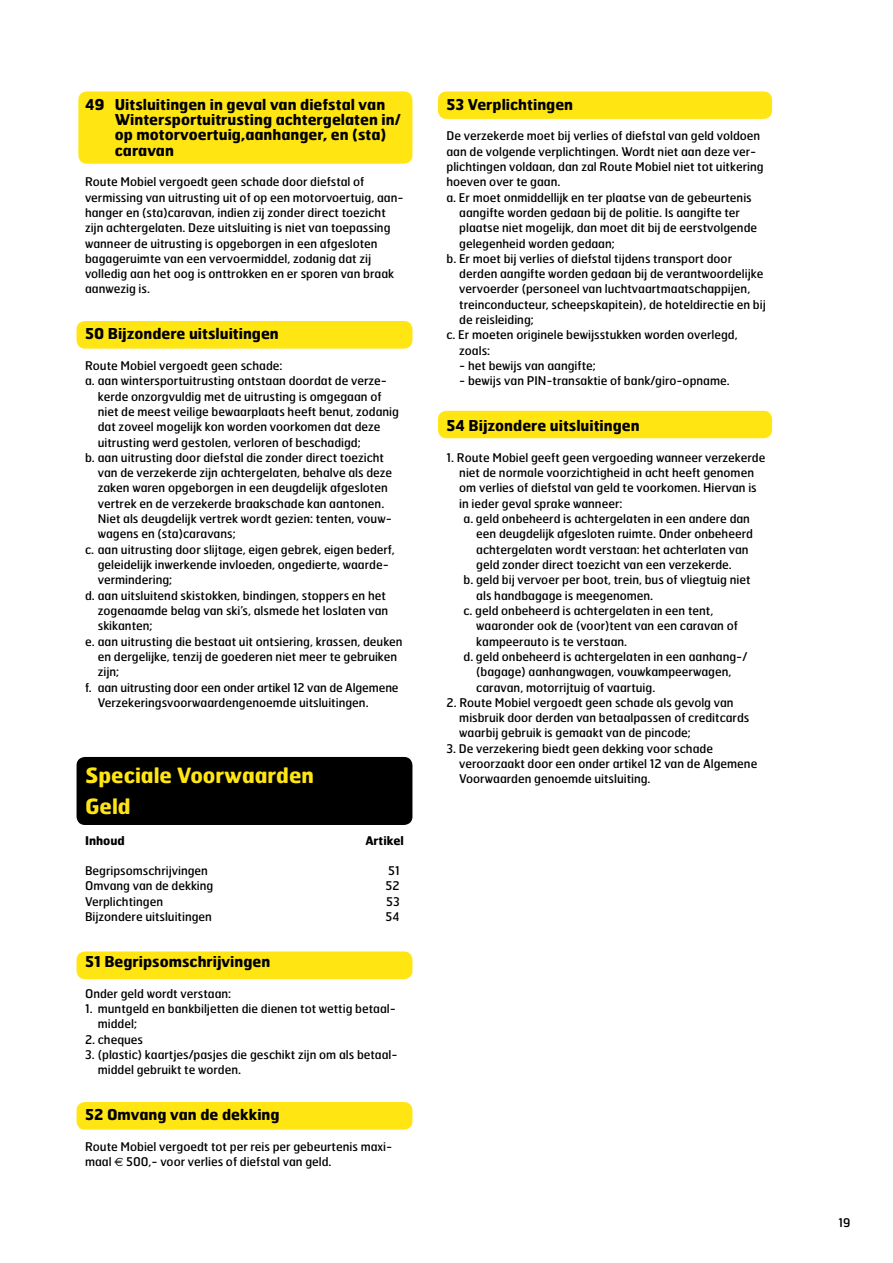
<style>
.page{position:relative;width:893px;height:1263px;background:#fff}
.page>*{position:absolute;margin:0;border:0;box-sizing:border-box;transform-origin:0 0}
.t1{font:700 21px/30.6px "Hermes";color:#ffe512}
.t2{font:700 15px/15.3px "Hermes";color:#000}
.t3{font:12px/15.3px "Hermes";color:#000}
.t4{font:700 12px "Hermes";color:#000}
.s1{font-family:"Euro Sans"}
</style>
<div class="page">
<div style="left:77px;top:757px;width:335px;height:68px;background:#000;border-radius:9px"></div>
<div style="left:78px;top:91px;width:334px;height:73px;background:#ffe512;border-radius:9px"></div>
<div style="left:438px;top:91px;width:334px;height:28px;background:#ffe512;border-radius:9px"></div>
<div style="left:438px;top:411px;width:334px;height:27px;background:#ffe512;border-radius:9px"></div>
<div style="left:77px;top:951px;width:335px;height:28px;background:#ffe512;border-radius:9px"></div>
<div style="left:77px;top:1102px;width:335px;height:28px;background:#ffe512;border-radius:9px"></div>
<div style="left:77px;top:321px;width:335px;height:28px;background:#ffe512;border-radius:9px"></div>
<p class="t2" style="left:115px;top:96px;width:287px;text-indent:-30px">49 Uitsluitingen in geval van diefstal van Wintersportuitrusting achtergelaten in/ op motorvoertuig,aanhanger, en (sta) caravan</p>
<p class="t3" style="left:85px;top:174px;width:320px">Route Mobiel vergoedt geen schade door diefstal of vermissing van uitrusting uit of op een motorvoertuig, aan&shy;hanger en (sta)caravan, indien zij zonder direct toezicht zijn achtergelaten. Deze uitsluiting is niet van toepassing wanneer de uitrusting is opgeborgen in een afgesloten bagageruimte van een vervoermiddel, zodanig dat zij volledig aan het oog is onttrokken en er sporen van braak aanwezig is.</p>
<p class="t2" style="left:85px;top:326px;width:195px">50 Bijzondere uitsluitingen</p>
<p class="t3" style="left:85px;top:358px;width:199px">Route Mobiel vergoedt geen schade:</p>
<p class="t3" style="left:85px;top:373px;width:303px">a. aan wintersportuitrusting ontstaan doordat de verze-</p>
<p class="t3" style="left:98px;top:388px;width:285px">kerde onzorgvuldig met de uitrusting is omgegaan of</p>
<p class="t3" style="left:98px;top:403px;width:303px">niet de meest veilige bewaarplaats heeft benut, zodanig</p>
<p class="t3" style="left:98px;top:419px;width:284px">dat zoveel mogelijk kon worden voorkomen dat deze</p>
<p class="t3" style="left:98px;top:434px;width:264px">uitrusting werd gestolen, verloren of beschadigd;</p>
<p class="t3" style="left:85px;top:449px;width:300px">b. aan uitrusting door diefstal die zonder direct toezicht</p>
<p class="t3" style="left:98px;top:465px;width:296px">van de verzekerde zijn achtergelaten, behalve als deze</p>
<p class="t3" style="left:98px;top:480px;width:292px">zaken waren opgeborgen in een deugdelijk afgesloten</p>
<p class="t3" style="left:98px;top:495px;width:288px">vertrek en de verzekerde braakschade kan aantonen.</p>
<p class="t3" style="left:98px;top:511px;width:296px">Niet als deugdelijk vertrek wordt gezien: tenten, vouw-</p>
<p class="t3" style="left:98px;top:526px;width:139px">wagens en (sta)caravans;</p>
<p class="t3" style="left:85px;top:541px;width:311px">c. aan uitrusting door slijtage, eigen gebrek, eigen bederf,</p>
<p class="t3" style="left:98px;top:557px;width:293px">geleidelijk inwerkende invloeden, ongedierte, waarde-</p>
<p class="t3" style="left:98px;top:572px;width:76px">vermindering;</p>
<p class="t3" style="left:85px;top:587px;width:302px">d. aan uitsluitend skistokken, bindingen, stoppers en het</p>
<p class="t3" style="left:98px;top:603px;width:292px">zogenaamde belag van ski’s, alsmede het loslaten van</p>
<p class="t3" style="left:98px;top:618px;width:56px">skikanten;</p>
<p class="t3" style="left:85px;top:633px;width:319px">e. aan uitrusting die bestaat uit ontsiering, krassen, deuken</p>
<p class="t3" style="left:98px;top:648px;width:301px">en dergelijke, tenzij de goederen niet meer te gebruiken</p>
<p class="t3" style="left:98px;top:664px;width:23px">zijn;</p>
<p class="t3" style="left:85px;top:679px;width:315px">f. aan uitrusting door een onder artikel 12 van de Algemene</p>
<p class="t3" style="left:98px;top:694px;width:272px">Verzekeringsvoorwaardengenoemde uitsluitingen.</p>
<h1 class="t1" style="left:85px;top:759px;width:230px">Speciale Voorwaarden<br>Geld</h1>
<p class="t4" style="left:85px;top:832px;width:41px">Inhoud</p>
<p class="t4" style="left:365px;top:832px;width:40px">Artikel</p>
<p class="t3" style="left:85px;top:863px;width:124px">Begripsomschrijvingen</p>
<p class="t3" style="left:388px;top:863px;width:13px">51</p>
<p class="t3" style="left:85px;top:878px;width:130px">Omvang van de dekking</p>
<p class="t3" style="left:386px;top:878px;width:16px">52</p>
<p class="t3" style="left:85px;top:893px;width:80px">Verplichtingen</p>
<p class="t3" style="left:386px;top:893px;width:15px">53</p>
<p class="t3" style="left:85px;top:909px;width:128px">Bijzondere uitsluitingen</p>
<p class="t3" style="left:386px;top:909px;width:16px">54</p>
<p class="t2" style="left:85px;top:953px;width:187px">51 Begripsomschrijvingen</p>
<p class="t3" style="left:85px;top:985px;width:148px">Onder geld wordt verstaan:</p>
<p class="t3" style="left:98px;top:1000px;width:300px;text-indent:-13px">1. muntgeld en bankbiljetten die dienen tot wettig betaal&shy;middel;</p>
<p class="t3" style="left:85px;top:1031px;width:60px">2. cheques</p>
<p class="t3" style="left:98px;top:1046px;width:301px;text-indent:-13px">3. (plastic) kaartjes/pasjes die geschikt zijn om als betaal&shy;middel gebruikt te worden.</p>
<p class="t2" style="left:85px;top:1106px;width:196px">52 Omvang van de dekking</p>
<p class="t3" style="left:85px;top:1138px;width:309px">Route Mobiel vergoedt tot per reis per gebeurtenis maxi&shy;maal <span class="s1">?</span> 500,- voor verlies of diefstal van geld.</p>
<p class="t2" style="left:446px;top:96px;width:128px">53 Verplichtingen</p>
<p class="t3" style="left:446px;top:128px;width:315px">De verzekerde moet bij verlies of diefstal van geld voldoen</p>
<p class="t3" style="left:446px;top:143px;width:311px">aan de volgende verplichtingen. Wordt niet aan deze ver-</p>
<p class="t3" style="left:446px;top:159px;width:319px">plichtingen voldaan, dan zal Route Mobiel niet tot uitkering</p>
<p class="t3" style="left:446px;top:174px;width:115px">hoeven over te gaan.</p>
<p class="t3" style="left:446px;top:189px;width:307px">a. Er moet onmiddellijk en ter plaatse van de gebeurtenis</p>
<p class="t3" style="left:459px;top:204px;width:282px">aangifte worden gedaan bij de politie. Is aangifte ter</p>
<p class="t3" style="left:459px;top:220px;width:299px">plaatse niet mogelijk, dan moet dit bij de eerstvolgende</p>
<p class="t3" style="left:459px;top:235px;width:157px">gelegenheid worden gedaan;</p>
<p class="t3" style="left:446px;top:250px;width:287px">b. Er moet bij verlies of diefstal tijdens transport door</p>
<p class="t3" style="left:459px;top:266px;width:306px">derden aangifte worden gedaan bij de verantwoordelijke</p>
<p class="t3" style="left:459px;top:281px;width:293px">vervoerder (personeel van luchtvaartmaatschappijen,</p>
<p class="t3" style="left:459px;top:296px;width:308px">treinconducteur, scheepskapitein), de hoteldirectie en bij</p>
<p class="t3" style="left:459px;top:312px;width:76px">de reisleiding;</p>
<p class="t3" style="left:446px;top:327px;width:293px">c. Er moeten originele bewijsstukken worden overlegd,</p>
<p class="t3" style="left:459px;top:342px;width:32px">zoals:</p>
<p class="t3" style="left:459px;top:358px;width:138px">- het bewijs van aangifte;</p>
<p class="t3" style="left:459px;top:373px;width:272px">- bewijs van PIN-transaktie of bank/giro-opname.</p>
<p class="t2" style="left:446px;top:417px;width:195px">54 Bijzondere uitsluitingen</p>
<p class="t3" style="left:446px;top:449px;width:320px">1. Route Mobiel geeft geen vergoeding wanneer verzekerde</p>
<p class="t3" style="left:459px;top:465px;width:296px">niet de normale voorzichtigheid in acht heeft genomen</p>
<p class="t3" style="left:459px;top:480px;width:299px">om verlies of diefstal van geld te voorkomen. Hiervan is</p>
<p class="t3" style="left:459px;top:495px;width:165px">in ieder geval sprake wanneer:</p>
<p class="t3" style="left:463px;top:511px;width:288px">a. geld onbeheerd is achtergelaten in een andere dan</p>
<p class="t3" style="left:476px;top:526px;width:278px">een deugdelijk afgesloten ruimte. Onder onbeheerd</p>
<p class="t3" style="left:476px;top:541px;width:274px">achtergelaten wordt verstaan: het achterlaten van</p>
<p class="t3" style="left:476px;top:557px;width:257px">geld zonder direct toezicht van een verzekerde.</p>
<p class="t3" style="left:463px;top:572px;width:288px">b. geld bij vervoer per boot, trein, bus of vliegtuig niet</p>
<p class="t3" style="left:476px;top:587px;width:178px">als handbagage is meegenomen.</p>
<p class="t3" style="left:463px;top:602px;width:251px">c. geld onbeheerd is achtergelaten in een tent,</p>
<p class="t3" style="left:476px;top:618px;width:263px">waaronder ook de (voor)tent van een caravan of</p>
<p class="t3" style="left:476px;top:633px;width:152px">kampeerauto is te verstaan.</p>
<p class="t3" style="left:463px;top:648px;width:285px">d. geld onbeheerd is achtergelaten in een aanhang-/</p>
<p class="t3" style="left:476px;top:664px;width:257px">(bagage) aanhangwagen, vouwkampeerwagen,</p>
<p class="t3" style="left:476px;top:679px;width:181px">caravan, motorrijtuig of vaartuig.</p>
<p class="t3" style="left:459px;top:694px;width:292px;text-indent:-13px">2. Route Mobiel vergoedt geen schade als gevolg van misbruik door derden van betaalpassen of creditcards waarbij gebruik is gemaakt van de pincode;</p>
<p class="t3" style="left:459px;top:740px;width:300px;text-indent:-13px">3. De verzekering biedt geen dekking voor schade veroorzaakt door een onder artikel 12 van de Algemene<br>Voorwaarden genoemde uitsluiting.</p>
<p class="t3" style="left:838px;top:1215px;width:14px">19</p>
</div>
